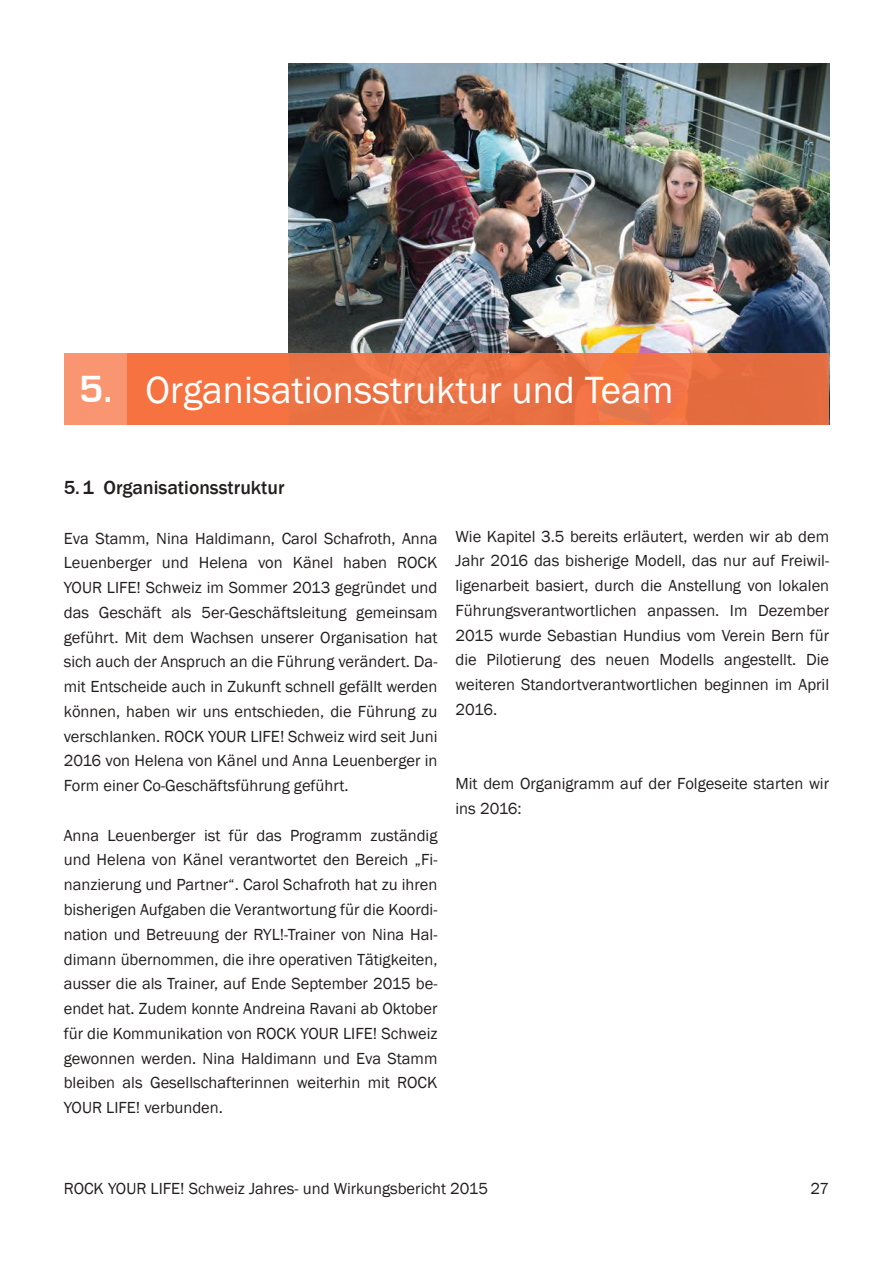
<style>
.page{position:relative;width:893px;height:1263px;background:#fff}
.page>*{position:absolute;margin:0;border:0;box-sizing:border-box;transform-origin:0 0}
.t1{font:39px "Franklin Gothic";color:#fff}
.t2{font:500 19.5px "Franklin Gothic";color:#241f1f}
.t3{font:16.5px/24.8px "Franklin Gothic";color:#241f1f;text-align:justify}
.s1{font-family:"Eurostile";font-weight:700}
</style>
<div class="page">
<img style="left:289px;top:64px;width:540px;height:290px">
<div style="left:289px;top:354px;width:540px;height:71px;background:#e97143"></div>
<div style="left:64px;top:354px;width:64px;height:71px;background:#f99570"></div>
<div style="left:128px;top:354px;width:161px;height:71px;background:#f67341"></div>
<h1 class="t1" style="left:79px;top:366px;width:596px"><span class="s1">5.</span> Organisationsstruktur und Team</h1>
<p class="t2" style="left:64px;top:476px;width:222px">5.1 Organisationsstruktur</p>
<p class="t3" style="left:64px;top:526px;width:375px">Eva Stamm, Nina Haldimann, Carol Schafroth, Anna Leuenberger und Helena von Känel haben ROCK YOUR LIFE! Schweiz im Sommer 2013 gegründet und das Geschäft als 5er-Geschäftsleitung gemeinsam geführt. Mit dem Wachsen unserer Organisation hat sich auch der Anspruch an die Führung verändert. Da&shy;mit Entscheide auch in Zukunft schnell gefällt werden können, haben wir uns entschieden, die Führung zu verschlanken. ROCK YOUR LIFE! Schweiz wird seit Juni 2016 von Helena von Känel und Anna Leuenberger in Form einer Co-Geschäftsführung geführt.</p>
<p class="t3" style="left:64px;top:823px;width:375px">Anna Leuenberger ist für das Programm zuständig und Helena von Känel verantwortet den Bereich „Fi&shy;nanzierung und Partner“. Carol Schafroth hat zu ihren bisherigen Aufgaben die Verantwortung für die Koordi&shy;nation und Betreuung der RYL!-Trainer von Nina Hal&shy;dimann übernommen, die ihre operativen Tätigkeiten, ausser die als Trainer, auf Ende September 2015 be&shy;endet hat. Zudem konnte Andreina Ravani ab Oktober für die Kommunikation von ROCK YOUR LIFE! Schweiz gewonnen werden. Nina Haldimann und Eva Stamm bleiben als Gesellschafterinnen weiterhin mit ROCK YOUR LIFE! verbunden.</p>
<p class="t3" style="left:455px;top:524px;width:375px">Wie Kapitel 3.5 bereits erläutert, werden wir ab dem Jahr 2016 das bisherige Modell, das nur auf Freiwil&shy;ligenarbeit basiert, durch die Anstellung von lokalen Führungsverantwortlichen anpassen. Im Dezember 2015 wurde Sebastian Hundius vom Verein Bern für die Pilotierung des neuen Modells angestellt. Die weiteren Standortverantwortlichen beginnen im April 2016.</p>
<p class="t3" style="left:455px;top:772px;width:375px">Mit dem Organigramm auf der Folgeseite starten wir ins 2016:</p>
<p class="t3" style="left:64px;top:1176px;width:426px">ROCK YOUR LIFE! Schweiz Jahres- und Wirkungsbericht 2015</p>
<p class="t3" style="left:811px;top:1176px;width:20px">27</p>
</div>
